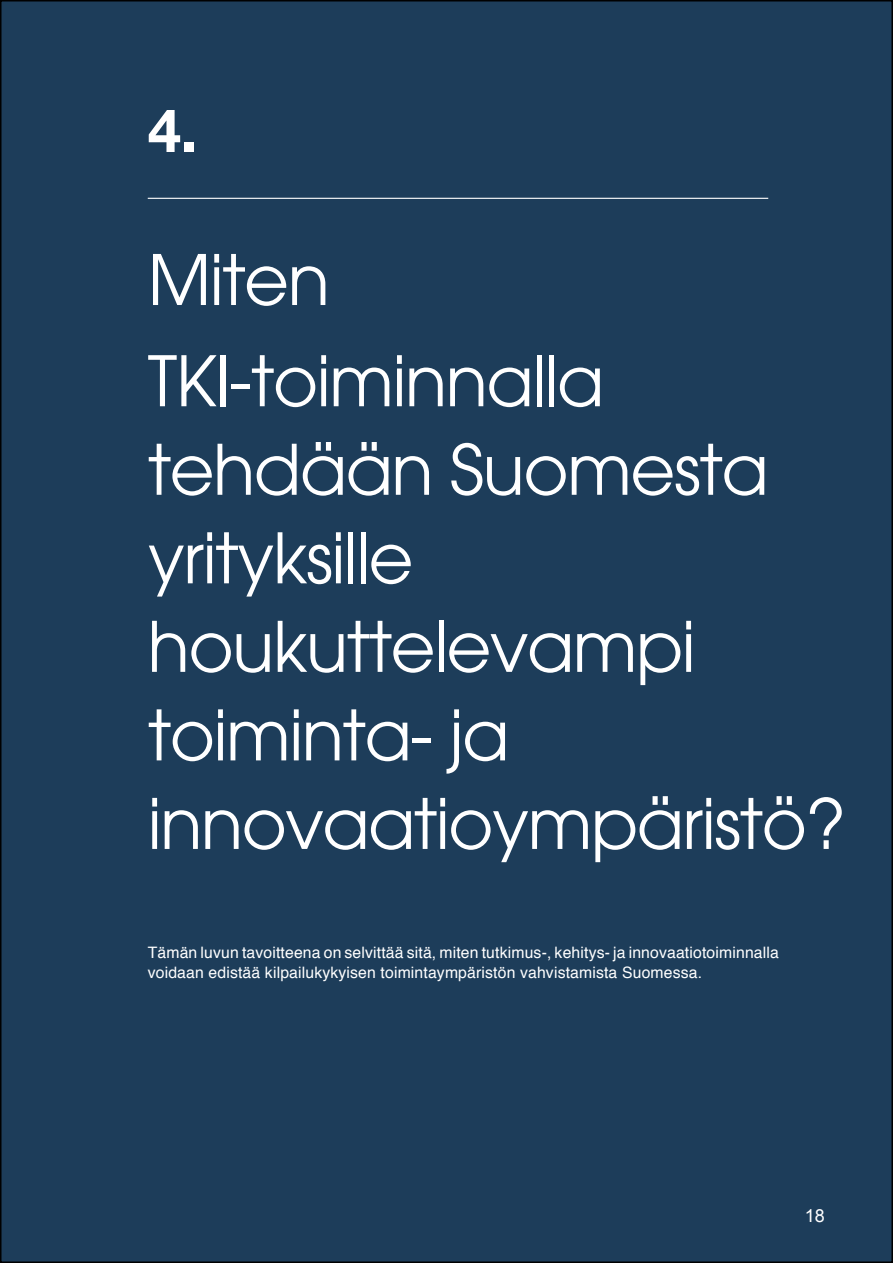
<style>
.page{position:relative;width:893px;height:1263px;background:#fff}
.page>*{position:absolute;margin:0;border:0;box-sizing:border-box;transform-origin:0 0}
.t1{font:69px/88.5px "ITC Avant Garde Pro";letter-spacing:-.02em;color:#fff}
.t2{font:700 60px "Helvetica Neue LT Pro";color:#fff}
.t3{font:18px "Arial";color:#fff}
.t4{font:15.75px/20.2px "Helvetica";letter-spacing:.01em;color:#fff}
</style>
<div class="page">
<div style="left:1px;top:1px;width:891px;height:1261px;background:#1d3d5a"></div>
<hr style="left:148px;top:198px;width:620px;height:1px;background:#fff">
<h2 class="t2" style="left:148px;top:93px;width:52px">4.</h2>
<h1 class="t1" style="left:148px;top:228px;width:458px;line-height:101.2px">Miten<br>TKI-toiminnalla</h1>
<h1 class="t1" style="left:148px;top:424px;width:700px">tehdään Suomesta yrityksille houkuttelevampi toiminta- ja innovaatioympäristö?</h1>
<p class="t4" style="left:148px;top:943px;width:633px">Tämän luvun tavoitteena on selvittää sitä, miten tutkimus-, kehitys- ja innovaatiotoiminnalla voidaan edistää kilpailukykyisen toimintaympäristön vahvistamista Suomessa.</p>
<p class="t3" style="left:805px;top:1204px;width:22px">18</p>
</div>
